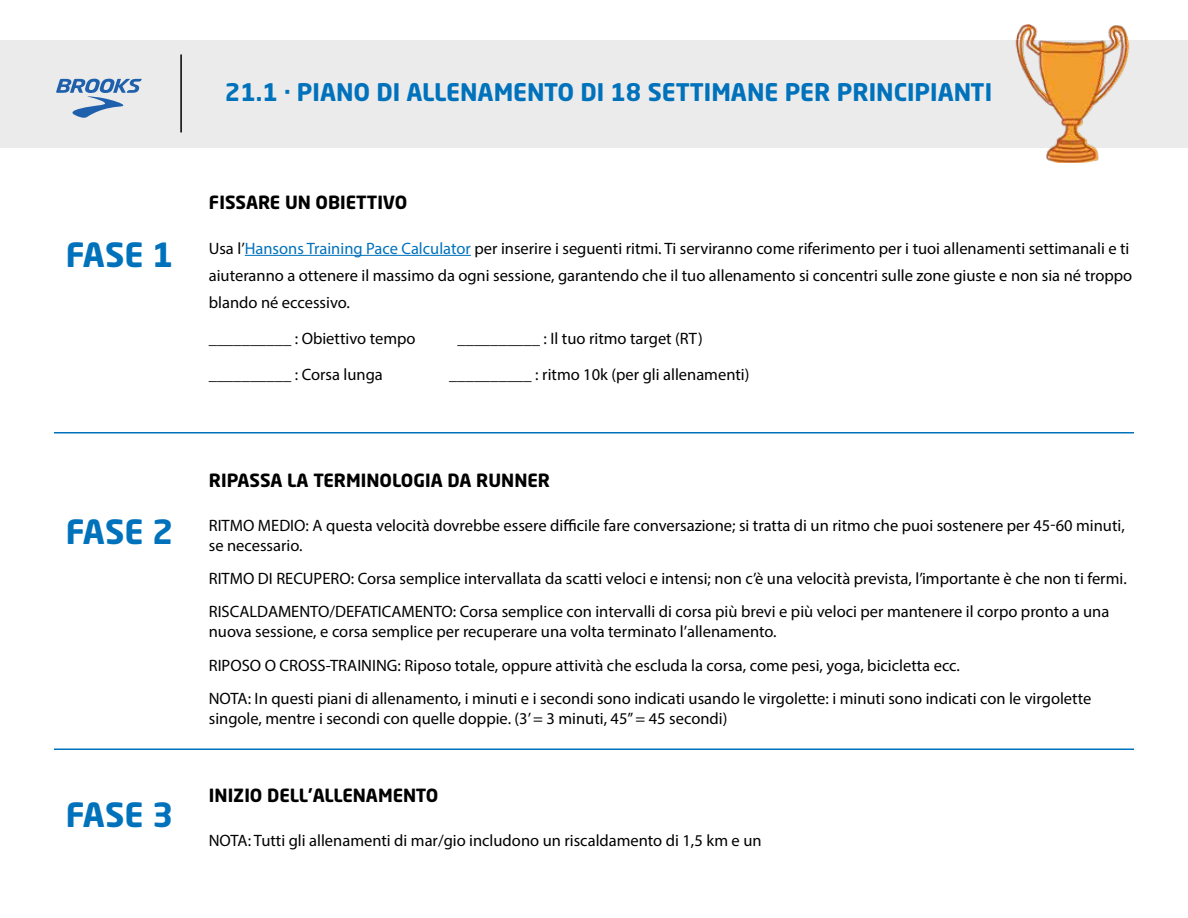
<style>
.page{position:relative;width:1188px;height:918px;background:#fff}
.page>*{position:absolute;margin:0;border:0;box-sizing:border-box;transform-origin:0 0}
.t1{font:700 33px "Neo Sans Std";color:#0072bc}
.t2{font:700 24px "Neo Sans Std";color:#0072bc}
.t3{font:700 18px "Neo Sans Std";color:#000}
.t4{font:16.5px/33.3px "Myriad Pro";color:#000}
.s1{color:#0072bc}
</style>
<div class="page">
<div style="left:0;top:40px;width:1188px;height:108px;background:#ebebeb"></div>
<hr style="left:180px;top:54px;width:2px;height:78px;background:#000">
<svg style="left:56px;top:79px;width:86px;height:39px"></svg>
<img style="left:1015px;top:24px;width:115px;height:139px">
<hr style="left:245px;top:255px;width:226px;height:1px;background:#0072bc">
<hr style="left:54px;top:432px;width:1080px;height:2px;background:#0072bc">
<hr style="left:54px;top:748px;width:1080px;height:2px;background:#0072bc">
<h2 class="t2" style="left:225px;top:76px;width:769px">21.1 · PIANO DI ALLENAMENTO DI 18 SETTIMANE PER PRINCIPIANTI</h2>
<h1 class="t1" style="left:66px;top:233px;width:109px">FASE 1</h1>
<h1 class="t1" style="left:66px;top:511px;width:109px">FASE 2</h1>
<h1 class="t1" style="left:66px;top:793px;width:109px">FASE 3</h1>
<p class="t3" style="left:209px;top:190px;width:200px">FISSARE UN OBIETTIVO</p>
<p class="t4" style="left:209px;top:234px;width:925px;line-height:27px">Usa l’<span class="s1">Hansons Training Pace Calculator</span> per inserire i seguenti ritmi. Ti serviranno come riferimento per i tuoi allenamenti settimanali e ti aiuteranno a ottenere il massimo da ogni sessione, garantendo che il tuo allenamento si concentri sulle zone giuste e non sia né troppo blando né eccessivo.</p>
<p class="t4" style="left:209px;top:321px;width:208px">__________ : Obiettivo tempo</p>
<p class="t4" style="left:458px;top:321px;width:247px">__________ : Il tuo ritmo target (RT)</p>
<p class="t4" style="left:209px;top:357px;width:176px">__________ : Corsa lunga</p>
<p class="t4" style="left:449px;top:357px;width:302px">__________ : ritmo 10k (per gli allenamenti)</p>
<p class="t3" style="left:209px;top:469px;width:343px">RIPASSA LA TERMINOLOGIA DA RUNNER</p>
<p class="t4" style="left:209px;top:515px;width:917px;line-height:19.8px">RITMO MEDIO: A questa velocità dovrebbe essere difficile fare conversazione; si tratta di un ritmo che puoi sostenere per 45-60 minuti, se necessario.</p>
<p class="t4" style="left:209px;top:562px;width:919px">RITMO DI RECUPERO: Corsa semplice intervallata da scatti veloci e intensi; non c’è una velocità prevista, l’importante è che non ti fermi.<br>RISCALDAMENTO/DEFATICAMENTO: Corsa semplice con intervalli di corsa più brevi e più veloci per mantenere il corpo pronto a una</p>
<p class="t4" style="left:209px;top:615px;width:884px">nuova sessione, e corsa semplice per recuperare una volta terminato l’allenamento.<br>RIPOSO O CROSS-TRAINING: Riposo totale, oppure attività che escluda la corsa, come pesi, yoga, bicicletta ecc.<br>NOTA: In questi piani di allenamento, i minuti e i secondi sono indicati usando le virgolette: i minuti sono indicati con le virgolette</p>
<p class="t4" style="left:209px;top:701px;width:520px">singole, mentre i secondi con quelle doppie. (3’ = 3 minuti, 45” = 45 secondi)</p>
<p class="t3" style="left:209px;top:784px;width:231px">INIZIO DELL’ALLENAMENTO</p>
<p class="t4" style="left:209px;top:823px;width:554px">NOTA: Tutti gli allenamenti di mar/gio includono un riscaldamento di 1,5 km e un</p>
</div>
